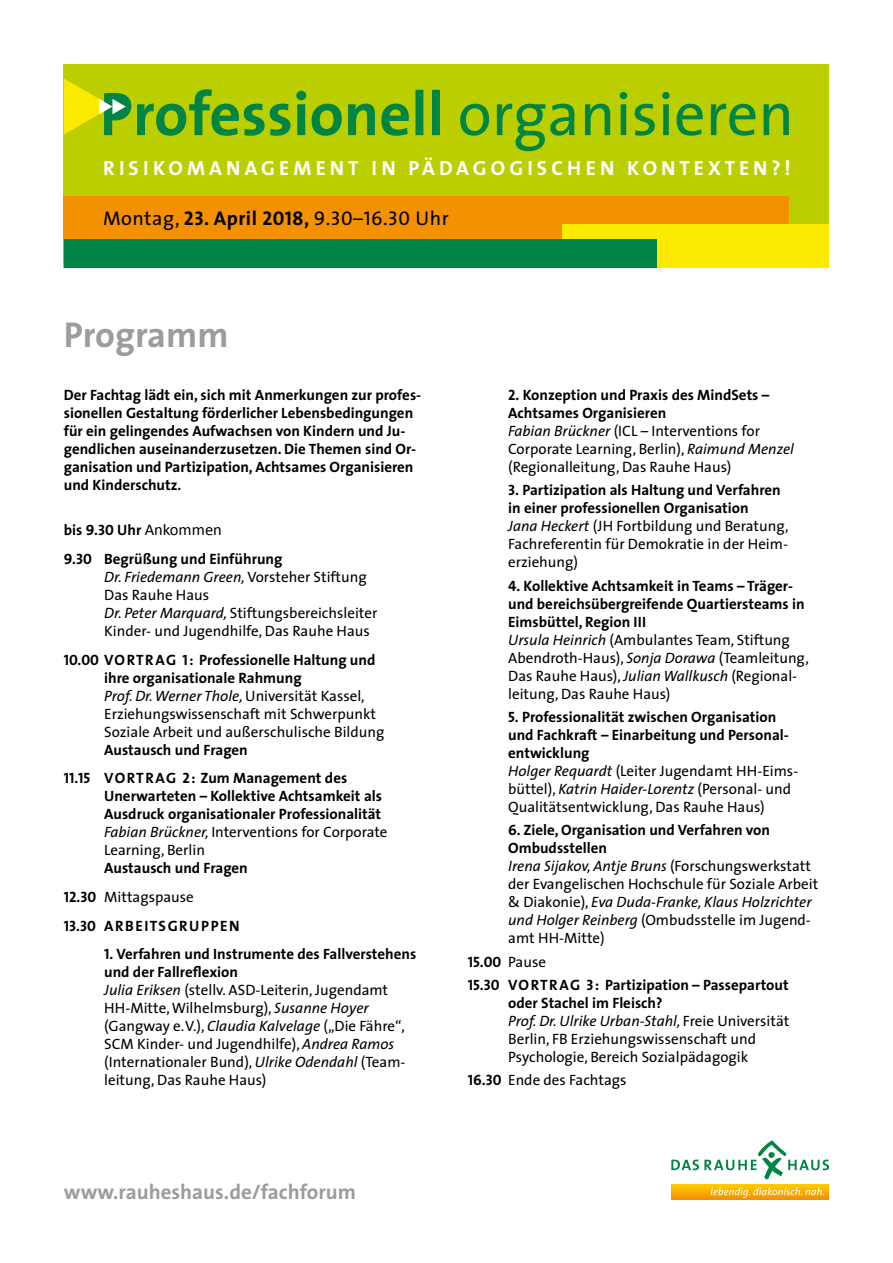
<style>
.page{position:relative;width:893px;height:1263px;background:#fff}
.page>*{position:absolute;margin:0;border:0;box-sizing:border-box;transform-origin:0 0}
.t1{font:700 36px "The Sans";color:#9c9c9d}
.t2{font:700 21px "The Sans";color:#9c9c9d}
.t3{font:700 20.55px "The Sans";letter-spacing:.2em;color:#fff}
.t4{font:19.8px "The Sans";letter-spacing:.025em;color:#000}
.t5{font:16.5px "Calibri";color:#000}
.t6{font:15px/18px "The Sans";color:#000}
.t7{font:700 15px/18px "The Sans";color:#000}
.t8{font:15px/23.2px "The Sans Bold Caps";letter-spacing:.07em;color:#000}
.t9{font:15px "The Sans Bold Caps";letter-spacing:.1em;color:#000}
.s1{font-family:"The Sans Bold Caps"}
.s2{font-weight:700}
.s3{font-family:"The Sans Caps"}
.s4{font-family:"The Sans";font-weight:700;font-size:15px}
.s5{font-family:"The Sans Bold Caps";font-size:15px}
.s6{font-style:italic}
.s7{font-family:"The Sans Bold Caps";font-weight:400}
.s8{font-weight:400;font-style:italic}
.s9{font-weight:400}
.s10{font-family:"The Sans"}
</style>
<div class="page">
<hr style="left:671px;top:1185px;width:158px;height:1px;background:#fec900">
<hr style="left:671px;top:1186px;width:158px;height:1px;background:#fdc500">
<hr style="left:671px;top:1187px;width:158px;height:1px;background:#fdc100">
<hr style="left:671px;top:1188px;width:158px;height:1px;background:#fcbd00">
<hr style="left:671px;top:1189px;width:158px;height:1px;background:#fbb900">
<hr style="left:671px;top:1190px;width:158px;height:1px;background:#fab500">
<hr style="left:671px;top:1191px;width:158px;height:1px;background:#f9b100">
<hr style="left:671px;top:1192px;width:158px;height:1px;background:#f8ac00">
<hr style="left:671px;top:1193px;width:158px;height:1px;background:#f8a900">
<hr style="left:671px;top:1194px;width:158px;height:1px;background:#f7a400">
<hr style="left:671px;top:1195px;width:158px;height:1px;background:#f6a000">
<hr style="left:671px;top:1196px;width:158px;height:1px;background:#f59c00">
<hr style="left:671px;top:1197px;width:158px;height:1px;background:#f49800">
<hr style="left:671px;top:1198px;width:158px;height:1px;background:#f39300">
<hr style="left:671px;top:1199px;width:158px;height:1px;background:#f39100">
<svg style="left:710px;top:1187px;width:114px;height:11px"></svg>
<svg style="left:671px;top:1140px;width:158px;height:39px"></svg>
<div style="left:64px;top:64px;width:765px;height:204px;background:#bbcf00"></div>
<div style="left:64px;top:196px;width:725px;height:69px;background:#f39100"></div>
<svg style="left:64px;top:78px;width:725px;height:73px"></svg>
<div style="left:563px;top:225px;width:266px;height:43px;background:#fce900"></div>
<div style="left:64px;top:239px;width:592px;height:29px;background:#008544"></div>
<h3 class="t3" style="left:103px;top:151px;width:689px">RISIKOMANAGEMENT IN PÄDAGOGISCHEN KONTEXTEN?!</h3>
<h3 class="t4" style="left:103px;top:201px;width:347px">Montag, <span class="s1">23.</span> <span class="s2">April</span> <span class="s1">2018,</span> <span class="s3">9.30</span>–<span class="s3">16.30</span> Uhr</h3>
<h1 class="t1" style="left:64px;top:305px;width:166px">Programm</h1>
<p class="t7" style="left:64px;top:385px;width:359px">Der Fachtag lädt ein, sich mit Anmerkungen zur profes&shy;sionellen Gestaltung förderlicher Lebensbedingungen für ein gelingendes Aufwachsen von Kindern und Ju&shy;gendlichen auseinanderzusetzen. Die Themen sind Or&shy;ganisation und Partizipation, Achtsames Organisieren und Kinderschutz.</p>
<p class="t5" style="left:64px;top:519px;width:160px"><span class="s4">bis</span> <span class="s5">9.30</span> <span class="s4">Uhr</span> Ankommen</p>
<p class="t6" style="left:104px;top:549px;width:275px;text-indent:-40px"><span class="s1">9.30</span> <span class="s2">Begrüßung und Einführung<br></span><span class="s6">Dr. Friedemann Green,</span> Vorsteher Stiftung Das Rauhe Haus<br><span class="s6">Dr. Peter Marquard,</span> Stiftungsbereichsleiter Kinder- und Jugendhilfe, Das Rauhe Haus</p>
<p class="t6" style="left:104px;top:650px;width:282px;text-indent:-40px"><span class="s1">10.00 VORTRAG 1:</span> <span class="s2">Professionelle Haltung und ihre organisationale Rahmung<br></span><span class="s6">Prof. Dr. Werner Thole,</span> Universität Kassel, Erziehungswissenschaft mit Schwerpunkt Soziale Arbeit und außerschulische Bildung</p>
<p class="t7" style="left:104px;top:740px;width:145px">Austausch und Fragen</p>
<p class="t8" style="left:64px;top:766px;width:62px">11.15 VORTRAG</p>
<p class="t7" style="left:104px;top:769px;width:285px;text-indent:78px"><span class="s7">2:</span> Zum Management des Unerwarteten – Kollektive Achtsamkeit als Ausdruck organisationaler Professionalität <span class="s8">Fabian Brückner,</span> <span class="s9">Interventions for Corporate Learning, Berlin</span></p>
<p class="t7" style="left:64px;top:853px;width:186px;line-height:28.7px;text-indent:40px">Austausch und Fragen<br><span class="s7">12.30</span> <span class="s9">Mittagspause</span></p>
<p class="t9" style="left:64px;top:913px;width:177px">13.30 ARBEITSGRUPPEN</p>
<p class="t6" style="left:104px;top:945px;width:314px"><span class="s1">1.</span> <span class="s2">Verfahren und Instrumente des Fallverstehens und der Fallreflexion<br></span><span class="s6">Julia Eriksen</span> (stellv. ASD-Leiterin, Jugendamt HH-Mitte, Wilhelmsburg), <span class="s6">Susanne Hoyer </span>(Gangway e.V.), <span class="s6">Claudia Kalvelage</span> („Die Fähre“, SCM Kinder- und Jugendhilfe), <span class="s6">Andrea Ramos </span>(Internationaler Bund), <span class="s6">Ulrike Odendahl</span> (Team&shy;leitung, Das Rauhe Haus)</p>
<h2 class="t2" style="left:64px;top:1174px;width:294px">www.rauheshaus.de/fachforum</h2>
<p class="t6" style="left:508px;top:385px;width:287px"><span class="s1">2.</span> <span class="s2">Konzeption und Praxis des MindSets – Achtsames Organisieren<br></span><span class="s6">Fabian Brückner</span> (ICL – Interventions for Corporate Learning, Berlin), <span class="s6">Raimund Menzel </span>(Regionalleitung, Das Rauhe Haus)</p>
<p class="t6" style="left:508px;top:481px;width:282px"><span class="s1">3.</span> <span class="s2">Partizipation als Haltung und Verfahren in einer professionellen Organisation<br></span><span class="s6">Jana Heckert</span> (JH Fortbildung und Beratung, Fachreferentin für Demokratie in der Heim&shy;erziehung)</p>
<p class="t6" style="left:508px;top:576px;width:302px"><span class="s1">4.</span> <span class="s2">Kollektive Achtsamkeit in Teams – Träger&shy;und bereichsübergreifende Quartiersteams in Eimsbüttel, Region III<br></span><span class="s6">Ursula Heinrich</span> (Ambulantes Team, Stiftung Abendroth-Haus), <span class="s6">Sonja Dorawa</span> (Teamleitung, Das Rauhe Haus), <span class="s6">Julian Wallkusch</span> (Regional&shy;leitung, Das Rauhe Haus)</p>
<p class="t7" style="left:508px;top:707px;width:292px"><span class="s7">5.</span> Professionalität zwischen Organisation und Fachkraft – Einarbeitung und Personal&shy;entwicklung<br><span class="s8">Holger Requardt</span> <span class="s9">(Leiter Jugendamt HH-Eims&shy;büttel),</span> <span class="s8">Katrin Haider-Lorentz</span> <span class="s9">(Personal- und Qualitätsentwicklung, Das Rauhe Haus)</span></p>
<p class="t6" style="left:508px;top:821px;width:312px"><span class="s1">6.</span> <span class="s2">Ziele, Organisation und Verfahren von Ombudsstellen<br></span><span class="s6">Irena Sijakov, Antje Bruns</span> (Forschungswerkstatt der Evangelischen Hochschule für Soziale Arbeit &amp; Diakonie), <span class="s6">Eva Duda-Franke, Klaus Holzrichter und Holger Reinberg</span> (Ombudsstelle im Jugend&shy;amt HH-Mitte)</p>
<p class="t8" style="left:468px;top:949px;width:80px">15.00 <span class="s10">Pause<br></span>15.30 VORTRAG</p>
<p class="t6" style="left:508px;top:975px;width:283px;text-indent:78px"><span class="s1">3:</span> <span class="s2">Partizipation – Passepartout oder Stachel im Fleisch?<br></span><span class="s6">Prof. Dr. Ulrike Urban-Stahl,</span> Freie Universität Berlin, FB Erziehungswissenschaft und Psychologie, Bereich Sozialpädagogik</p>
<p class="t6" style="left:468px;top:1071px;width:160px"><span class="s1">16.30</span> Ende des Fachtags</p>
</div>
